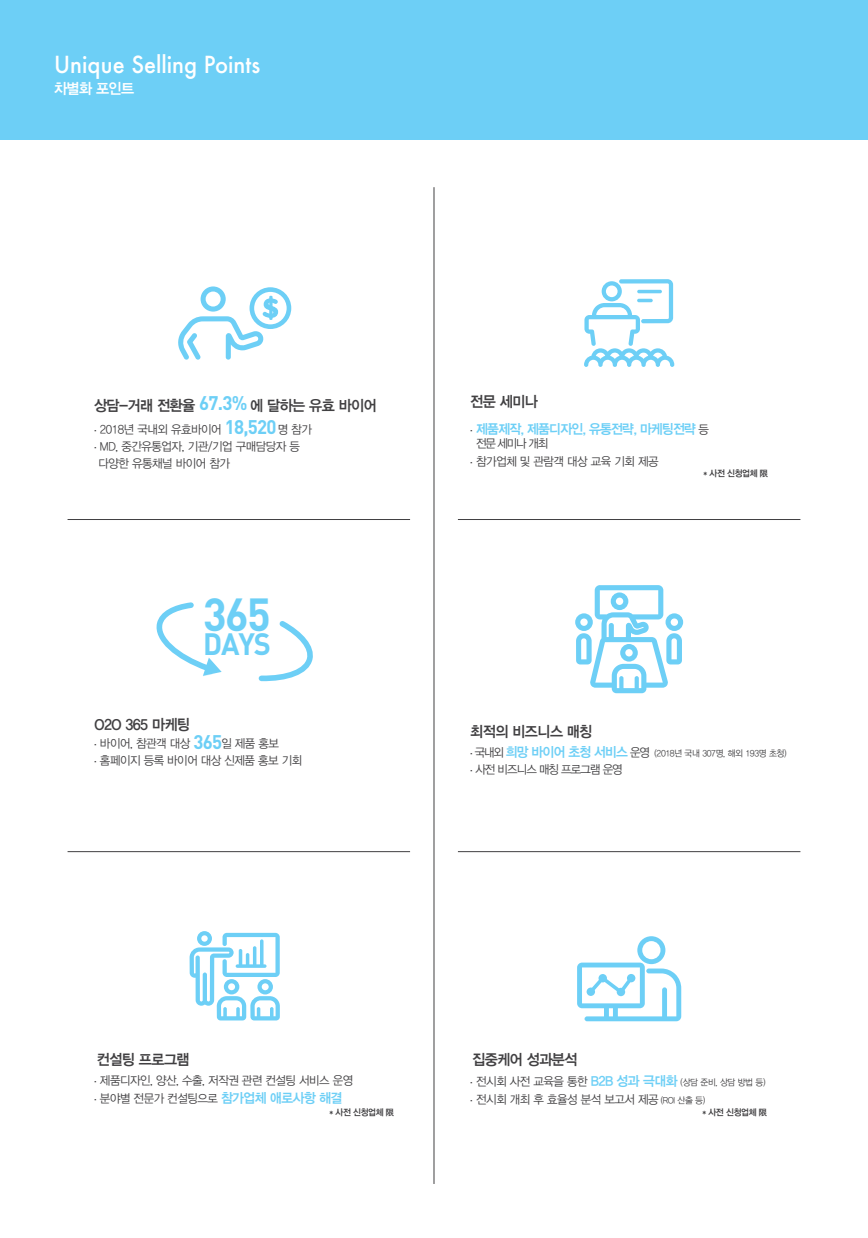
<style>
.page{position:relative;width:868px;height:1238px;background:#fff}
.page>*{position:absolute;margin:0;border:0;box-sizing:border-box;transform-origin:0 0}
.t1{font:700 45.75px "DIN";color:#6dcff6;scale:.95 1}
.t2{font:700 30.45px "DIN";color:#6dcff6;scale:.95 1}
.t3{font:500 22.8px "Futura";color:#fff;scale:.95 1}
.t4{font:15px "YDIYGO340";letter-spacing:-.04em;color:#414042;scale:.95 1}
.t5{font:15px "YDIYGO340";letter-spacing:-.04em;color:#fff;scale:.95 1}
.t6{font:13.5px "YDIYGO340";letter-spacing:-.06em;color:#6dcff6;scale:.95 1}
.t7{font:12px/17.4px "YDIYGO320";letter-spacing:-.04em;color:#414042;scale:.95 1}
.t8{font:12px "YDIYGO320";letter-spacing:-.08em;color:#414042;scale:.95 1}
.t9{font:9px "YDIYGO320";letter-spacing:-.04em;color:#414042;scale:.95 1}
.t10{font:9px "YDIYGO340";letter-spacing:-.04em;color:#414042;scale:.95 1}
.s1{font-family:"DIN";font-weight:700;font-size:19.5px;color:#6dcff6}
.s2{font-family:"YDIYGO320";font-size:12px;color:#414042}
.s3{font-size:12px}
.s4{font-family:"YDIYGO340";font-size:13.5px;color:#6dcff6}
.s5{font-size:9px}
</style>
<div class="page">
<div style="left:0;top:0;width:867px;height:140px;background:#6dcff6"></div>
<hr style="left:433px;top:187px;width:1px;height:996px;background:#414042">
<hr style="left:458px;top:519px;width:342px;height:1px;background:#414042">
<hr style="left:458px;top:851px;width:342px;height:1px;background:#414042">
<hr style="left:68px;top:519px;width:342px;height:1px;background:#414042">
<hr style="left:68px;top:851px;width:342px;height:1px;background:#414042">
<svg style="left:178px;top:286px;width:113px;height:73px"></svg>
<hr style="left:269px;top:296px;width:3px;height:24px;background:#6dcff6">
<svg style="left:189px;top:931px;width:91px;height:89px"></svg>
<svg style="left:156px;top:602px;width:156px;height:80px"></svg>
<svg style="left:584px;top:279px;width:90px;height:88px"></svg>
<hr style="left:637px;top:290px;width:24px;height:3px;background:#6dcff6;border-radius:2px">
<hr style="left:637px;top:299px;width:15px;height:3px;background:#6dcff6;border-radius:2px">
<svg style="left:577px;top:936px;width:104px;height:85px"></svg>
<svg style="left:575px;top:585px;width:108px;height:108px"></svg>
<h3 class="t3" style="left:54px;top:49px;width:218px">Unique Selling Points</h3>
<p class="t5" style="left:54px;top:79px;width:86px">차별화 포인트</p>
<p class="t4" style="left:94px;top:397px;width:299px">상담-거래 전환율 <span class="s1">67.3%</span> 에 달하는 유효 바이어</p>
<p class="t7" style="left:94px;top:420px;width:231px">. 2018년 국내외 유효바이어 <span class="s1">18,520</span>명 참가</p>
<p class="t7" style="left:94px;top:438px;width:218px">. MD, 중간유통업자, 기관/기업 구매담당자 등</p>
<p class="t7" style="left:98px;top:455px;width:140px">다양한 유통채널 바이어 참가</p>
<h1 class="t1" style="left:203px;top:584px;width:72px">365</h1>
<h2 class="t2" style="left:203px;top:624px;width:73px">DAYS</h2>
<p class="t4" style="left:94px;top:715px;width:102px">O2O 365 마케팅</p>
<p class="t7" style="left:94px;top:735px;width:221px">. 바이어, 참관객 대상 <span class="s1">365</span>일 제품 홍보<br>. 홈페이지 등록 바이어 대상 신제품 홍보 기회</p>
<p class="t4" style="left:470px;top:393px;width:73px">전문 세미나</p>
<p class="t6" style="left:470px;top:421px;width:252px"><sup>.</sup> 제품제작, 제품디자인, 유통전략, 마케팅전략 <span class="s2">등</span></p>
<p class="t7" style="left:470px;top:435px;width:200px;text-indent:6px">전문 세미나 개최<br>. 참가업체 및 관람객 대상 교육 기회 제공</p>
<p class="t10" style="left:703px;top:468px;width:70px">* 사전 신청업체 限</p>
<p class="t4" style="left:470px;top:723px;width:130px">최적의 비즈니스 매칭</p>
<p class="t9" style="left:470px;top:748px;width:334px"><sup>.</sup> <span class="s3">국내외</span> <span class="s4">희망 바이어 초청 서비스</span> <span class="s3">운영</span> (2018년 국내 307명, 해외 193명 초청)</p>
<p class="t8" style="left:470px;top:763px;width:162px">. 사전 비즈니스 매칭 프로그램 운영</p>
<p class="t4" style="left:97px;top:1051px;width:99px">컨설팅 프로그램</p>
<p class="t7" style="left:94px;top:1072px;width:274px">. 제품디자인, 양산, 수출, 저작권 관련 컨설팅 서비스 운영 . 분야별 전문가 컨설팅으로 <span class="s4">참가업체 애로사항 해결</span></p>
<p class="t10" style="left:329px;top:1106px;width:70px">* 사전 신청업체 限</p>
<p class="t4" style="left:472px;top:1051px;width:112px">집중케어 성과분석</p>
<p class="t9" style="left:470px;top:1077px;width:312px"><sup>.</sup> <span class="s3">전시회 사전 교육을 통한</span> <span class="s4">B2B 성과 극대화</span> (상담 준비, 상담 방법 등)</p>
<p class="t7" style="left:470px;top:1090px;width:249px">. 전시회 개최 후 효율성 분석 보고서 제공 <span class="s5">(ROI 산출 등)</span></p>
<p class="t10" style="left:702px;top:1106px;width:70px">* 사전 신청업체 限</p>
</div>
